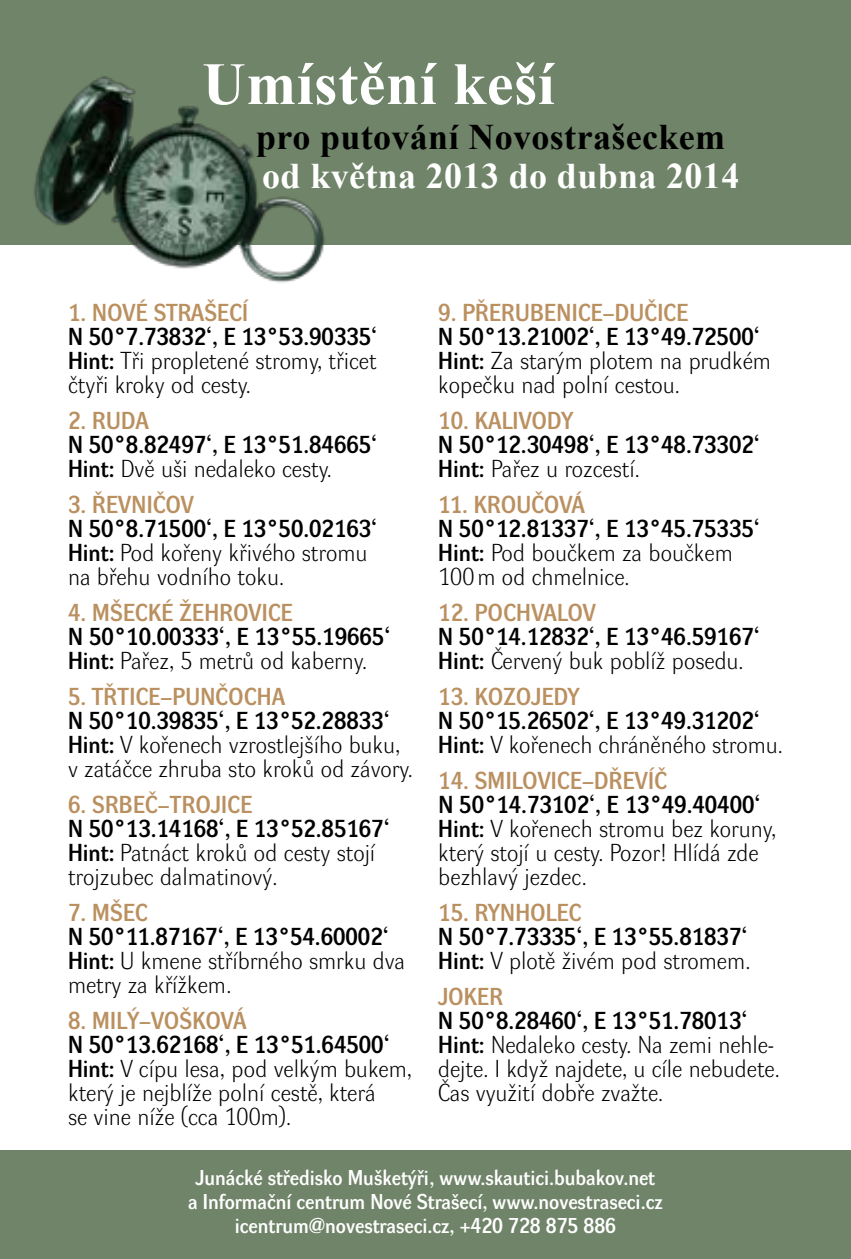
<style>
.page{position:relative;width:851px;height:1259px;background:#fff}
.page>*{position:absolute;margin:0;border:0;box-sizing:border-box;transform-origin:0 0}
.t1{font:700 60px "Times New Roman";letter-spacing:.01em;color:#fff}
.t2{font:700 36px "Times New Roman";letter-spacing:.01em;color:#000}
.t3{font:700 36px "Times New Roman";letter-spacing:.01em;color:#fff}
.t4{font:24px/24px "Dyna Grotesk L";color:#000}
.t5{font:700 24px/24px "Dyna Grotesk L";color:#000}
.t6{font:700 24px "Dyna Grotesk L";letter-spacing:.015em;color:#ba9060}
.t7{font:700 21px/24px "Dyna Grotesk L";color:#fff;text-align:center}
.s1{font-weight:700}
.s2{font-weight:400}
</style>
<div class="page">
<div style="left:0;top:0;width:850px;height:245px;background:#708469"></div>
<div style="left:0;top:1151px;width:850px;height:108px;background:#708469"></div>
<img style="left:34px;top:76px;width:291px;height:207px">
<h1 class="t1" style="left:202px;top:42px;width:354px">Umístění keší</h1>
<h2 class="t2" style="left:256px;top:112px;width:470px">pro putování Novostrašeckem</h2>
<h2 class="t3" style="left:262px;top:151px;width:478px">od května 2013 do dubna 2014</h2>
<p class="t6" style="left:68px;top:298px;width:182px">1. Nové Strašecí</p>
<p class="t4" style="left:68px;top:325px;width:311px;text-align:justify"><span class="s1">N 50°7.73832‘, E 13°53.90335‘ Hint:</span> Tři propletené stromy, třicet čtyři kroky od cesty.</p>
<p class="t6" style="left:68px;top:406px;width:82px">2. Ruda</p>
<p class="t5" style="left:68px;top:433px;width:311px">N 50°8.82497‘, E 13°51.84665‘<br>Hint: <span class="s2">Dvě uši nedaleko cesty.</span></p>
<p class="t6" style="left:68px;top:490px;width:127px">3. Řevničov</p>
<p class="t4" style="left:68px;top:517px;width:311px"><span class="s1">N 50°8.71500‘, E 13°50.02163‘<br>Hint:</span> Pod kořeny křivého stromu na břehu vodního toku.</p>
<p class="t6" style="left:68px;top:598px;width:226px">4. Mšecké Žehrovice</p>
<p class="t5" style="left:68px;top:625px;width:324px">N 50°10.00333‘, E 13°55.19665‘<br>Hint: <span class="s2">Pařez, 5 metrů od kaberny.</span></p>
<p class="t6" style="left:68px;top:682px;width:218px">5. Třtice–Punčocha</p>
<p class="t4" style="left:68px;top:709px;width:346px"><span class="s1">N 50°10.39835‘, E 13°52.28833‘<br>Hint:</span> V kořenech vzrostlejšího buku, v zatáčce zhruba sto kroků od závory.</p>
<p class="t6" style="left:68px;top:790px;width:185px">6. Srbeč–Trojice</p>
<p class="t4" style="left:68px;top:817px;width:323px"><span class="s1">N 50°13.14168‘, E 13°52.85167‘<br>Hint:</span> Patnáct kroků od cesty stojí trojzubec dalmatinový.</p>
<p class="t6" style="left:68px;top:898px;width:81px">7. Mšec</p>
<p class="t4" style="left:68px;top:925px;width:338px"><span class="s1">N 50°11.87167‘, E 13°54.60002‘<br>Hint:</span> U kmene stříbrného smrku dva metry za křížkem.</p>
<p class="t6" style="left:68px;top:1006px;width:180px">8. Milý–Vošková</p>
<p class="t4" style="left:68px;top:1033px;width:345px"><span class="s1">N 50°13.62168‘, E 13°51.64500‘<br>Hint:</span> V cípu lesa, pod velkým bukem, který je nejblíže polní cestě, která<br>se vine níže (cca 100m).</p>
<p class="t6" style="left:438px;top:298px;width:251px">9. Přerubenice–Dučice</p>
<p class="t4" style="left:438px;top:325px;width:334px"><span class="s1">N 50°13.21002‘, E 13°49.72500‘<br>Hint:</span> Za starým plotem na prudkém kopečku nad polní cestou.</p>
<p class="t6" style="left:438px;top:406px;width:136px">10. Kalivody</p>
<p class="t5" style="left:438px;top:433px;width:323px">N 50°12.30498‘, E 13°48.73302‘<br>Hint: <span class="s2">Pařez u rozcestí.</span></p>
<p class="t6" style="left:438px;top:490px;width:148px">11. Kroučová</p>
<p class="t4" style="left:438px;top:517px;width:323px"><span class="s1">N 50°12.81337‘, E 13°45.75335‘<br>Hint:</span> Pod boučkem za boučkem<br>100m od chmelnice.</p>
<p class="t6" style="left:438px;top:598px;width:159px">12. Pochvalov</p>
<p class="t5" style="left:438px;top:625px;width:323px">N 50°14.12832‘, E 13°46.59167‘<br>Hint: <span class="s2">Červený buk poblíž posedu.</span></p>
<p class="t6" style="left:438px;top:682px;width:143px">13. Kozojedy</p>
<p class="t5" style="left:438px;top:709px;width:346px">N 50°15.26502‘, E 13°49.31202‘<br>Hint: <span class="s2">V kořenech chráněného stromu.</span></p>
<p class="t6" style="left:438px;top:766px;width:227px">14. Smilovice–Dřevíč</p>
<p class="t4" style="left:438px;top:793px;width:339px"><span class="s1">N 50°14.73102‘, E 13°49.40400‘<br>Hint:</span> V kořenech stromu bez koruny, který stojí u cesty. Pozor! Hlídá zde bezhlavý jezdec.</p>
<p class="t6" style="left:438px;top:898px;width:145px">15. Rynh olec</p>
<p class="t5" style="left:438px;top:925px;width:314px">N 50°7.73335‘, E 13°55.81837‘<br>Hint: <span class="s2">V plotě živém pod stromem.</span></p>
<p class="t6" style="left:438px;top:982px;width:66px">Joker</p>
<p class="t4" style="left:438px;top:1009px;width:343px"><span class="s1">N 50°8.28460‘, E 13°51.78013‘ Hint:</span> Nedaleko cesty. Na zemi nehle&shy;dejte. I když najdete, u cíle nebudete.<br>Čas využití dobře zvažte.</p>
<p class="t7" style="left:188px;top:1166px;width:476px">Junácké středisko Mušketýři, www.skautici.bubakov.net<br>a Informační centrum Nové Strašecí, www.novestraseci.cz icentrum@novestraseci.cz, +420 728 875 886</p>
</div>
